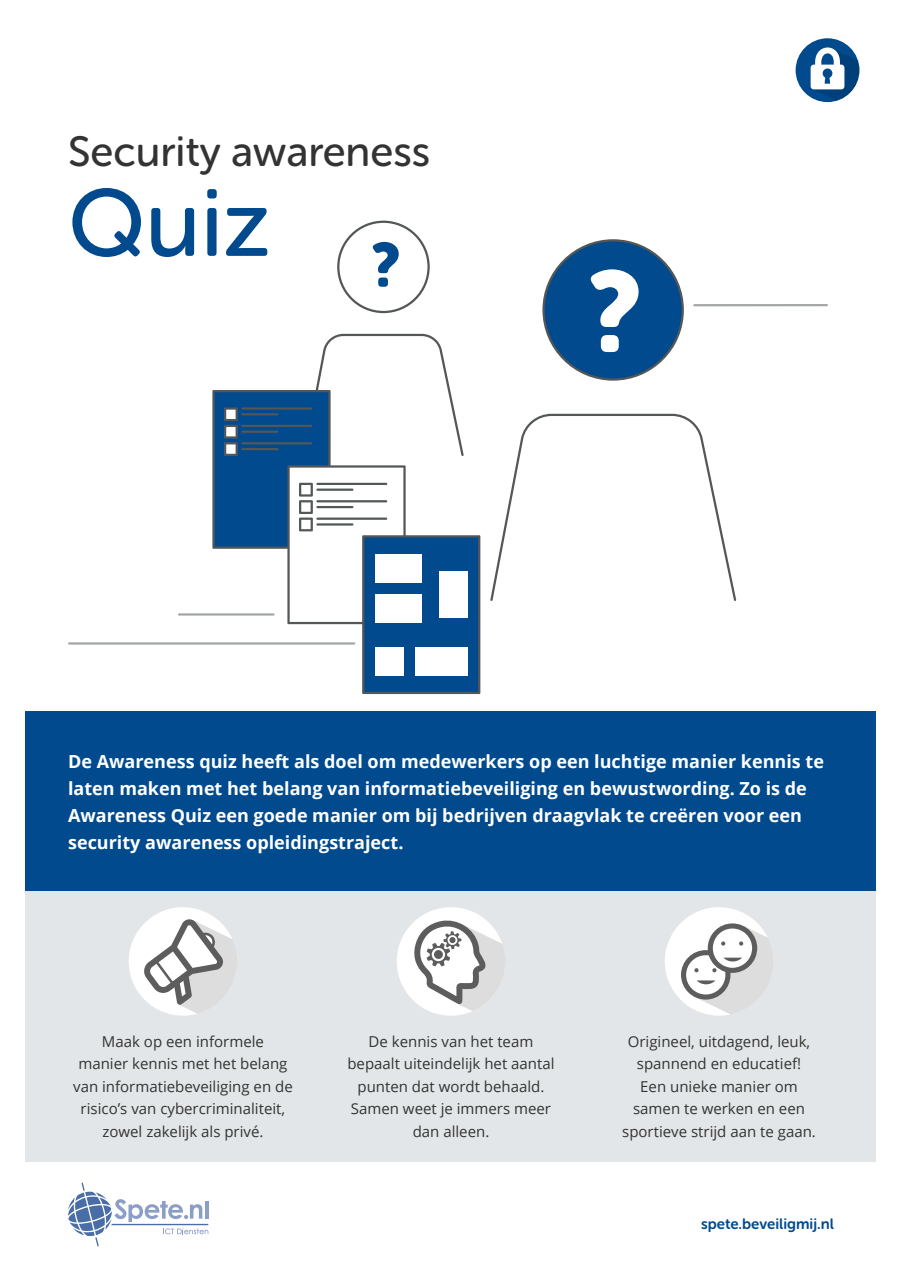
<style>
.page{position:relative;width:902px;height:1272px;background:#fff}
.page>*{position:absolute;margin:0;border:0;box-sizing:border-box;transform-origin:0 0}
.Titel-wit{font:94.5px "Museo Sans Rounded 500";color:#004a8d}
.Titel-wit-2{font:42px "Museo Sans Rounded 500";color:#323332}
.Intro-wit{font:700 18px/27px "Open Sans";color:#fff}
.Icon-tekst{font:15px/22.5px "Open Sans";color:#323332;text-align:center}
.Copy-10-zwart{font:15px "Museo Sans Rounded 700";color:#004a8d}
</style>
<div class="page">
<div style="left:26px;top:711px;width:850px;height:180px;background:#004a8d"></div>
<div style="left:26px;top:891px;width:850px;height:270px;background:#e3e6e8"></div>
<svg style="left:68px;top:1182px;width:140px;height:64px"></svg>
<div style="left:396px;top:907px;width:109px;height:108px;background:#fff;border-radius:50%"></div>
<svg style="left:412px;top:918px;width:94px;height:93px"></svg>
<div style="left:434px;top:950px;width:9px;height:8px;background:#5d5d5d;border-radius:50%"></div>
<div style="left:664px;top:907px;width:109px;height:108px;background:#fff;border-radius:50%"></div>
<svg style="left:681px;top:923px;width:92px;height:91px"></svg>
<div style="left:129px;top:907px;width:108px;height:108px;background:#fff;border-radius:50%"></div>
<svg style="left:143px;top:919px;width:94px;height:94px"></svg>
<hr style="left:68px;top:642px;width:287px;height:2px;background:#a3a6a6">
<hr style="left:178px;top:613px;width:96px;height:2px;background:#a3a6a6">
<hr style="left:693px;top:304px;width:134px;height:2px;background:#a3a6a6">
<svg style="left:542px;top:239px;width:141px;height:141px"></svg>
<svg style="left:490px;top:414px;width:246px;height:187px"></svg>
<svg style="left:337px;top:221px;width:92px;height:92px"></svg>
<svg style="left:212px;top:334px;width:268px;height:360px"></svg>
<div style="left:795px;top:38px;width:64px;height:64px;background:#004a8d;border-radius:50%"></div>
<svg style="left:810px;top:43px;width:49px;height:58px"></svg>
<p class="Titel-wit-2" style="left:68px;top:128px;width:363px">Security awareness</p>
<p class="Titel-wit" style="left:68px;top:171px;width:204px">Quiz</p>
<p class="Intro-wit" style="left:68px;top:747px;width:757px">De Awareness quiz heeft als doel om medewerkers op een luchtige manier kennis te laten maken met het belang van informatiebeveiliging en bewustwording. Zo is de Awareness Quiz een goede manier om bij bedrijven draagvlak te creëren voor een security awareness opleidingstraject.</p>
<p class="Icon-tekst" style="left:102px;top:1029px;width:163px">Maak op een informele</p>
<p class="Icon-tekst" style="left:73px;top:1052px;width:221px">manier kennis met het belang van informatiebeveiliging en de risico’s van cybercriminaliteit, zowel zakelijk als privé.</p>
<p class="Icon-tekst" style="left:368px;top:1029px;width:166px">De kennis van het team</p>
<p class="Icon-tekst" style="left:347px;top:1052px;width:209px">bepaalt uiteindelijk het aantal punten dat wordt behaald.<br>Samen weet je immers meer dan alleen.</p>
<p class="Icon-tekst" style="left:627px;top:1029px;width:184px">Origineel, uitdagend, leuk,</p>
<p class="Icon-tekst" style="left:636px;top:1052px;width:166px">spannend en educatief!</p>
<p class="Icon-tekst" style="left:640px;top:1074px;width:159px">Een unieke manier om</p>
<p class="Icon-tekst" style="left:633px;top:1097px;width:173px">samen te werken en een</p>
<p class="Icon-tekst" style="left:622px;top:1119px;width:195px">sportieve strijd aan te gaan.</p>
<p class="Copy-10-zwart" style="left:701px;top:1215px;width:134px">spete.beveiligmij.nl</p>
</div>
